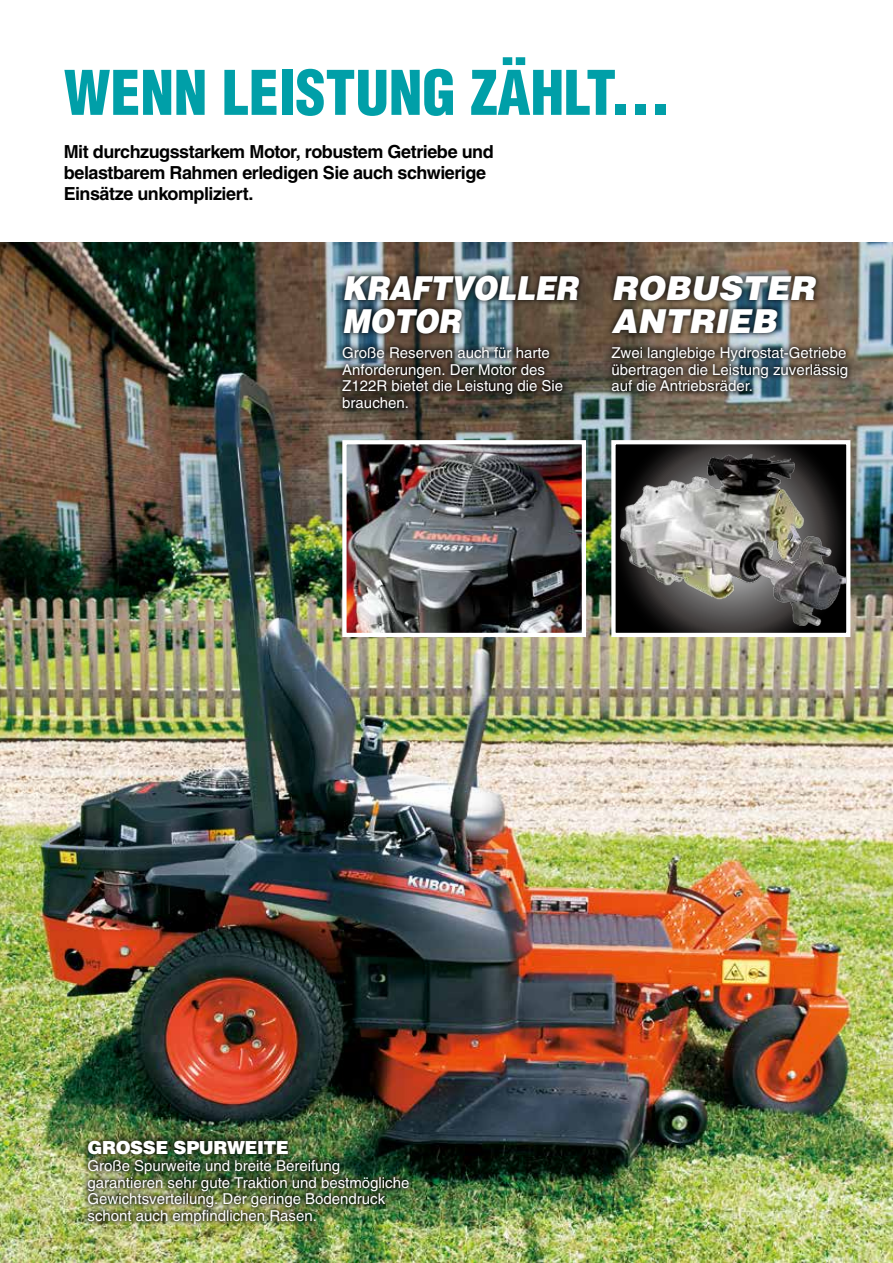
<style>
.page{position:relative;width:893px;height:1263px;background:#fff}
.page>*{position:absolute;margin:0;border:0;box-sizing:border-box;transform-origin:0 0}
.t1{font:900 condensed 60px "Helvetica";color:#009fa8}
.t2{font:italic 900 33px/33px "Helvetica";letter-spacing:-.02em;color:#fff;scale:.89 1}
.t3{font:italic 900 33px/33px "Helvetica";color:#fff}
.t4{font:700 18px/21px "Helvetica";letter-spacing:-.03em;color:#000}
.t5{font:900 18px "Helvetica";letter-spacing:-.025em;color:#fff}
.t6{font:15px/16.5px "Helvetica";color:#fff}
</style>
<div class="page">
<img style="left:0;top:242px;width:893px;height:1021px">
<div style="left:82px;top:1134px;width:334px;height:96px;background:#000;opacity:.75"></div>
<img style="left:347px;top:445px;width:234px;height:187px">
<div style="left:342px;top:440px;width:244px;height:197px;border:4px solid #fff"></div>
<div style="left:336px;top:269px;width:249px;height:145px;background:#000;opacity:.75"></div>
<div style="left:605px;top:269px;width:249px;height:129px;background:#000;opacity:.75"></div>
<svg style="left:616px;top:445px;width:229px;height:187px;background:#171515"></svg>
<img style="left:621px;top:455px;width:224px;height:170px">
<div style="left:611px;top:440px;width:239px;height:197px;border:4px solid #fff"></div>
<h1 class="t1" style="left:64px;top:55px;width:608px">WENN LEISTUNG ZÄHLT...</h1>
<p class="t4" style="left:64px;top:140px;width:431px">Mit durchzugsstarkem Motor, robustem Getriebe und belastbarem Rahmen erledigen Sie auch schwierige<br>Einsätze unkompliziert.</p>
<h2 class="t2" style="left:342px;top:271px;width:266px">KRAFTVOLLER<br>MOTOR</h2>
<p class="t6" style="left:342px;top:345px;width:222px">Große Reserven auch für harte<br>Anforderungen. Der Motor des<br>Z122R bietet die Leistung die Sie brauchen.</p>
<h2 class="t3" style="left:611px;top:271px;width:205px">ROBUSTER<br>ANTRIEB</h2>
<p class="t6" style="left:611px;top:345px;width:238px;text-align:justify">Zwei langlebige Hydrostat-Getriebe übertragen die Leistung zuverlässig auf die Antriebsräder.</p>
<p class="t5" style="left:88px;top:1136px;width:203px">GROSSE SPURWEITE</p>
<p class="t6" style="left:88px;top:1158px;width:323px">Große Spurweite und breite Bereifung garantieren sehr gute Traktion und bestmögliche Gewichtsverteilung. Der geringe Bodendruck schont auch empfindlichen Rasen.</p>
</div>
